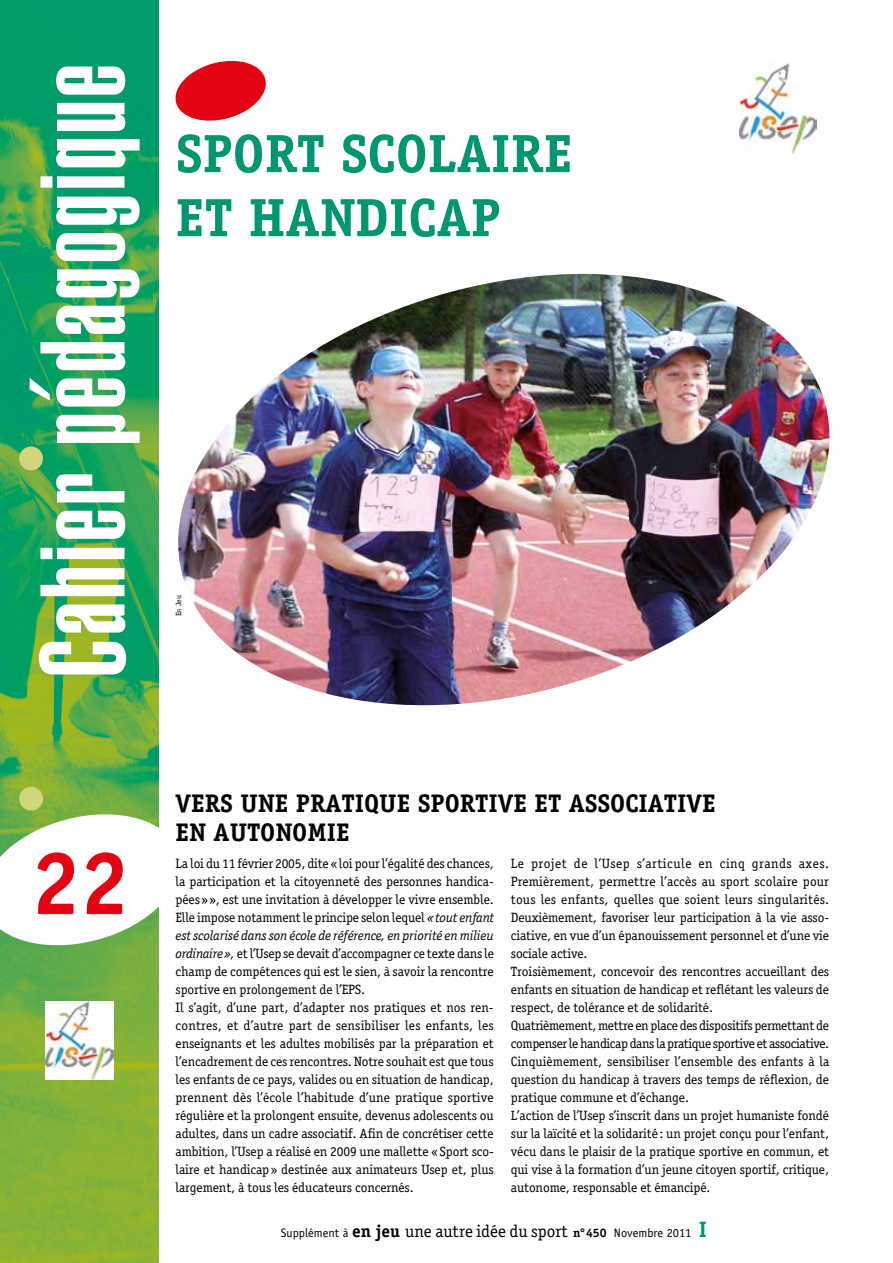
<style>
.page{position:relative;width:893px;height:1263px;background:#fff}
.page>*{position:absolute;margin:0;border:0;box-sizing:border-box;transform-origin:0 0}
.t1{font:900 extra-condensed 118.05px "Helvetica";letter-spacing:.03em;color:#fff}
.t2{font:700 90px "Officina Serif";color:#e30413}
.t3{font:700 54px/64.1px "Officina Serif";color:#009770}
.t4{font:700 25.5px/28.5px "Officina Serif";color:#000}
.t5{font:13.5px/18px "Officina Serif";letter-spacing:-.01em;color:#000}
.t6{font:12.3px "Officina Sans";color:#000}
.t7{font:7.5px "Officina Serif";color:#000}
.s1{font-style:italic}
.s2{font-family:"Officina Serif";font-weight:700;font-size:17.25px}
.s3{font-family:"Officina Serif";font-size:17.25px}
.s4{font-family:"Officina Serif";font-weight:700}
.s5{font-family:"Officina Serif";font-weight:700;font-size:22.2px;color:#009770}
</style>
<div class="page">
<img style="left:0;top:0;width:159px;height:1263px">
<div style="left:19px;top:446px;width:24px;height:24px;background:#d1d57b;border-radius:50%"></div>
<div style="left:19px;top:787px;width:24px;height:23px;background:#d1d57b;border-radius:50%"></div>
<svg style="left:175px;top:61px;width:91px;height:60px"></svg>
<img style="left:739px;top:64px;width:78px;height:89px">
<svg style="left:0;top:805px;width:159px;height:149px"></svg>
<img style="left:153px;top:274px;width:677px;height:461px">
<img style="left:45px;top:1001px;width:68px;height:79px">
<h1 class="t1" style="left:15px;top:678px;width:615px;rotate:-90deg">Cahier pédagogique</h1>
<h3 class="t3" style="left:176px;top:121px;width:399px">SPORT SCOLAIRE<br>ET HANDICAP</h3>
<p class="t7" style="left:174px;top:616px;width:22px;rotate:-90deg">En Jeu</p>
<h2 class="t2" style="left:31px;top:827px;width:100px">22</h2>
<h3 class="t4" style="left:176px;top:789px;width:542px">VERS UNE PRATIQUE SPORTIVE ET ASSOCIATIVE<br>EN AUTONOMIE</h3>
<p class="t5" style="left:176px;top:854px;width:320px">La loi du 11 février 2005, dite «loi pour l’égalité des chances, la participation et la citoyenneté des personnes handica&shy;pées»», est une invitation à développer le vivre ensemble.<br>Elle impose notamment le principe selon lequel <span class="s1">«tout enfant est scolarisé dans son école de référence, en priorité en milieu ordinaire»,</span> et l’Usep se devait d’accompagner ce texte dans le champ de compétences qui est le sien, à savoir la rencontre sportive en prolongement de l’EPS.<br>Il s’agit, d’une part, d’adapter nos pratiques et nos ren&shy;contres, et d’autre part de sensibiliser les enfants, les enseignants et les adultes mobilisés par la préparation et l’encadrement de ces rencontres. Notre souhait est que tous les enfants de ce pays, valides ou en situation de handicap, prennent dès l’école l’habitude d’une pratique sportive régulière et la prolongent ensuite, devenus adolescents ou adultes, dans un cadre associatif. Afin de concrétiser cette ambition, l’Usep a réalisé en 2009 une mallette «Sport sco&shy;laire et handicap» destinée aux animateurs Usep et, plus largement, à tous les éducateurs concernés.</p>
<p class="t5" style="left:511px;top:854px;width:320px">Le projet de l’Usep s’articule en cinq grands axes.<br>Premièrement, permettre l’accès au sport scolaire pour tous les enfants, quelles que soient leurs singularités.<br>Deuxièmement, favoriser leur participation à la vie asso&shy;ciative, en vue d’un épanouissement personnel et d’une vie sociale active.<br>Troisièmement, concevoir des rencontres accueillant des enfants en situation de handicap et reflétant les valeurs de respect, de tolérance et de solidarité.<br>Quatrièmement, mettre en place des dispositifs permettant de compenser le handicap dans la pratique sportive et associative.<br>Cinquièmement, sensibiliser l’ensemble des enfants à la question du handicap à travers des temps de réflexion, de pratique commune et d’échange.<br>L’action de l’Usep s’inscrit dans un projet humaniste fondé sur la laïcité et la solidarité: un projet conçu pour l’enfant, vécu dans le plaisir de la pratique sportive en commun, et qui vise à la formation d’un jeune citoyen sportif, critique, autonome, responsable et émancipé.</p>
<p class="t6" style="left:281px;top:1226px;width:428px">Supplément à <span class="s2">en jeu</span> <span class="s3">une autre idée du sport</span> <span class="s4">n°450</span> Novembre 2011 <span class="s5">I</span></p>
</div>
